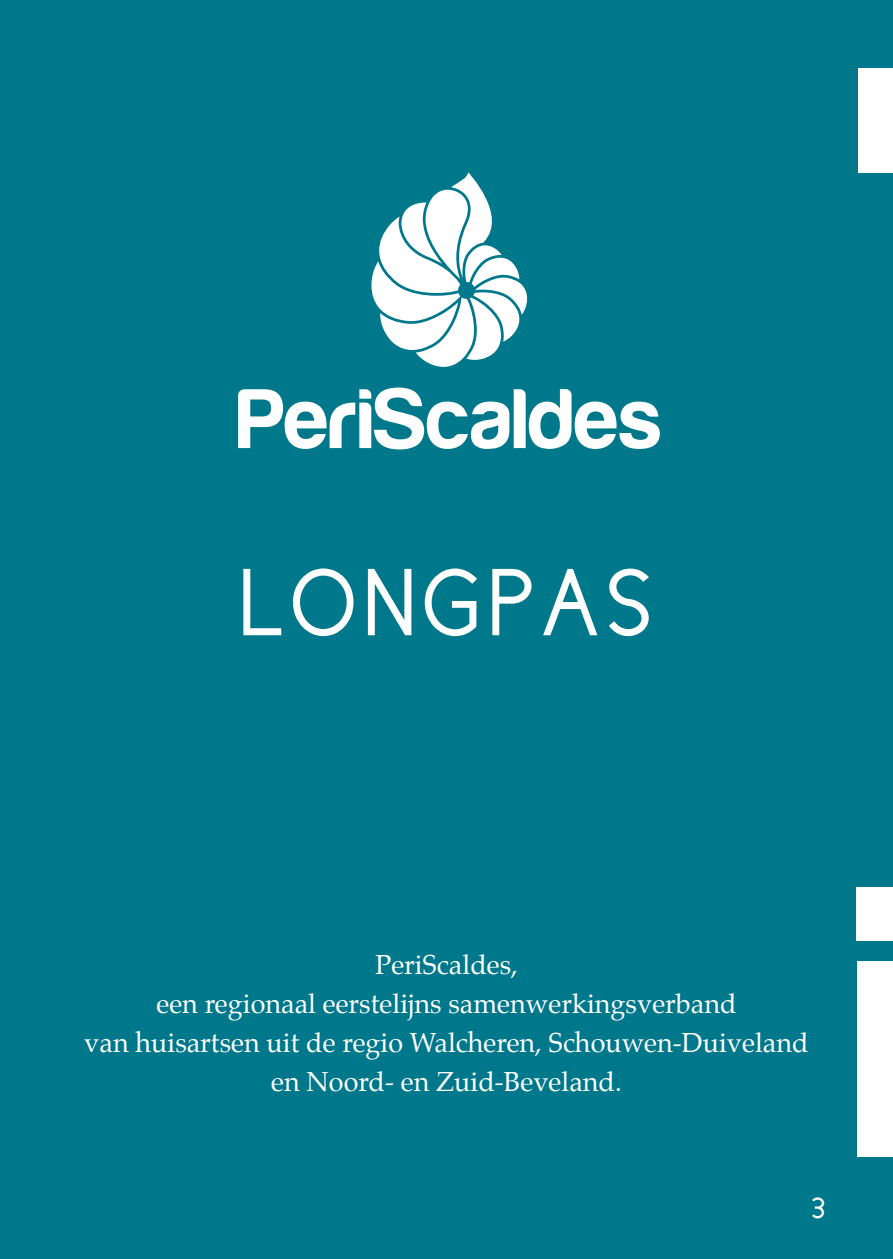
<style>
.page{position:relative;width:893px;height:1259px;background:#00788b}
.page>*{position:absolute;margin:0;border:0;box-sizing:border-box;transform-origin:0 0}
.t1{font:96px "Cicle Gordita";letter-spacing:.075em;color:#fff}
.t2{font:30px "Cicle Gordita";color:#fff}
.t3{font:27px/39px "Palatino";color:#fff;text-align:center}
</style>
<div class="page">
<div style="left:859px;top:68px;width:34px;height:104px;background:#fff"></div>
<div style="left:858px;top:961px;width:35px;height:196px;background:#fff"></div>
<div style="left:856px;top:887px;width:37px;height:54px;background:#fff"></div>
<svg style="left:371px;top:172px;width:156px;height:195px"></svg>
<svg style="left:238px;top:387px;width:422px;height:62px"></svg>
<h1 class="t1" style="left:240px;top:552px;width:414px">LONGPAS</h1>
<p class="t3" style="left:84px;top:945px;width:726px">PeriScaldes,<br>een regionaal eerstelijns samenwerkingsverband<br>van huisartsen uit de regio Walcheren, Schouwen-Duiveland en Noord- en Zuid-Beveland.</p>
<p class="t2" style="left:812px;top:1192px;width:14px">3</p>
</div>
